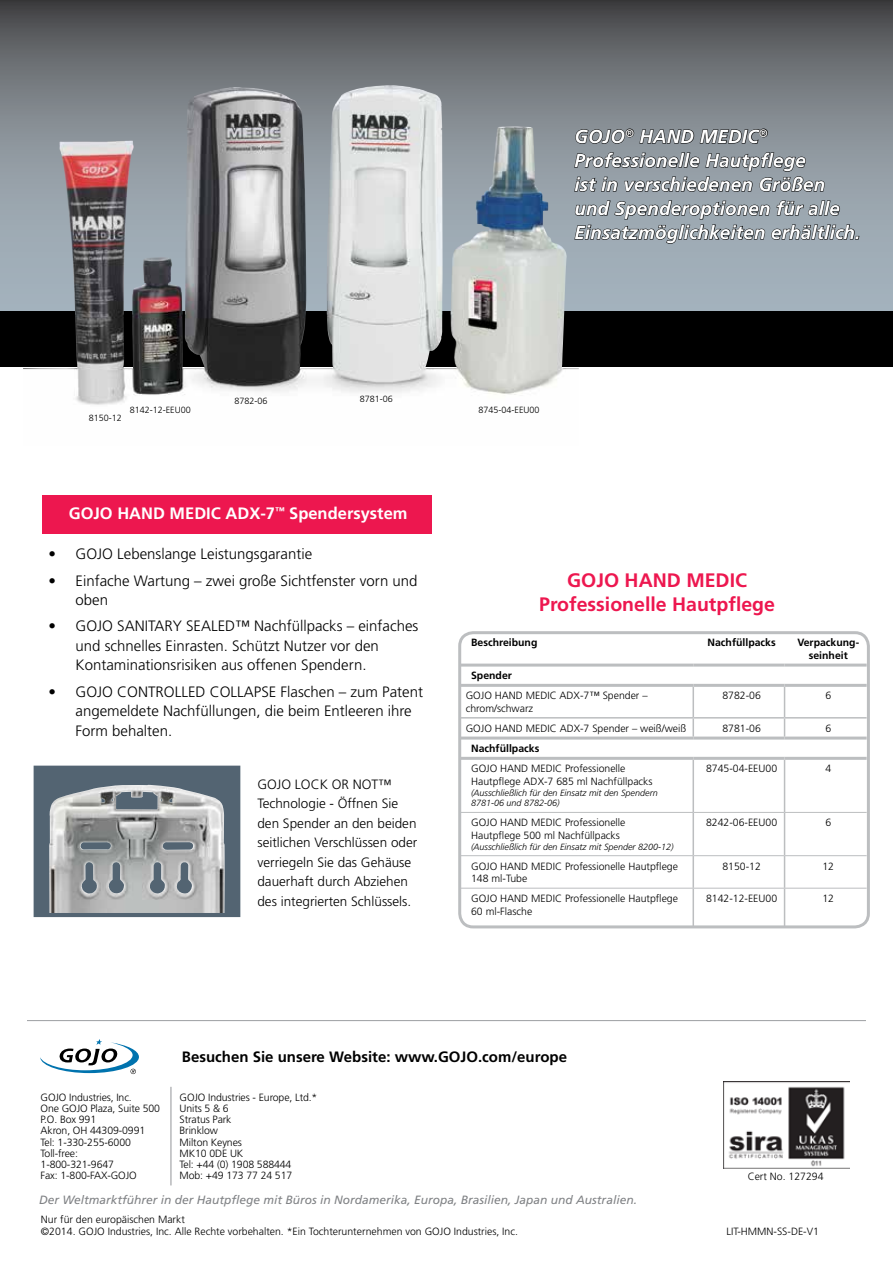
<style>
.page{position:relative;width:893px;height:1263px;background:#fff}
.page>*{position:absolute;margin:0;border:0;box-sizing:border-box;transform-origin:0 0}
.t1{font:700 19.5px/23.4px "Frutiger LT Std";color:#ed174f;text-align:center}
.t2{font:italic 700 18.75px/24px "Frutiger LT Std";letter-spacing:.01em;color:#fff}
.t3{font:700 16.5px "Frutiger LT Std";color:#fff}
.t4{font:300 15px/19.5px "Frutiger LT Std";color:#000}
.t5{font:700 15px "Frutiger LT Std";color:#000}
.t6{font:300 13.5px/19.5px "Frutiger LT Std";color:#000}
.t7{font:italic 12px "Frutiger LT Std";color:#808285}
.t8{font:300 10.5px/11.2px "Frutiger LT Std";color:#000}
.t9{font:700 10.5px/12.6px "Frutiger LT Std";color:#000;text-align:center}
.t10{font:italic 300 9px/10.8px "Frutiger LT Std";color:#000}
.t11{font:300 9px "Frutiger LT Std";color:#000}
</style>
<div class="page">
<svg style="left:0;top:0;width:893px;height:312px;background:#71777c"></svg>
<div style="left:0;top:312px;width:893px;height:55px;background:#000"></div>
<img style="left:23px;top:85px;width:556px;height:320px">
<svg style="left:574px;top:123px;width:266px;height:96px;background:#787f86"></svg>
<svg style="left:574px;top:225px;width:191px;height:19px;background:#717a80"></svg>
<svg style="left:771px;top:225px;width:88px;height:15px"></svg>
<div style="left:42px;top:495px;width:389px;height:38px;background:#ed174f"></div>
<hr style="left:692px;top:687px;width:2px;height:30px;background:#bcbec0">
<hr style="left:784px;top:687px;width:1px;height:30px;background:#bcbec0">
<svg style="left:692px;top:718px;width:2px;height:18px"></svg>
<svg style="left:784px;top:718px;width:1px;height:18px"></svg>
<hr style="left:692px;top:760px;width:2px;height:52px;background:#bcbec0">
<hr style="left:784px;top:760px;width:1px;height:52px;background:#bcbec0">
<hr style="left:692px;top:813px;width:2px;height:42px;background:#bcbec0">
<hr style="left:784px;top:813px;width:1px;height:42px;background:#bcbec0">
<hr style="left:692px;top:856px;width:2px;height:32px;background:#bcbec0">
<hr style="left:784px;top:856px;width:1px;height:32px;background:#bcbec0">
<hr style="left:460px;top:888px;width:1px;height:39px;background:#bcbec0">
<hr style="left:692px;top:888px;width:2px;height:39px;background:#bcbec0">
<hr style="left:784px;top:888px;width:1px;height:39px;background:#bcbec0">
<hr style="left:460px;top:812px;width:233px;height:1px;background:#bcbec0">
<hr style="left:693px;top:812px;width:91px;height:1px;background:#bcbec0">
<hr style="left:784px;top:812px;width:83px;height:1px;background:#bcbec0">
<hr style="left:460px;top:855px;width:233px;height:1px;background:#bcbec0">
<hr style="left:693px;top:855px;width:91px;height:1px;background:#bcbec0">
<hr style="left:784px;top:855px;width:83px;height:1px;background:#bcbec0">
<hr style="left:460px;top:888px;width:233px;height:1px;background:#bcbec0">
<hr style="left:693px;top:888px;width:91px;height:1px;background:#bcbec0">
<hr style="left:784px;top:888px;width:83px;height:1px;background:#bcbec0">
<hr style="left:460px;top:664px;width:233px;height:3px;background:#bcbec0">
<hr style="left:693px;top:664px;width:91px;height:3px;background:#bcbec0">
<hr style="left:784px;top:664px;width:83px;height:3px;background:#bcbec0">
<hr style="left:460px;top:684px;width:233px;height:3px;background:#bcbec0">
<hr style="left:693px;top:684px;width:91px;height:3px;background:#bcbec0">
<hr style="left:784px;top:684px;width:83px;height:3px;background:#bcbec0">
<hr style="left:460px;top:757px;width:233px;height:3px;background:#bcbec0">
<hr style="left:693px;top:757px;width:91px;height:3px;background:#bcbec0">
<hr style="left:784px;top:757px;width:83px;height:3px;background:#bcbec0">
<hr style="left:460px;top:736px;width:233px;height:3px;background:#bcbec0">
<hr style="left:693px;top:736px;width:91px;height:3px;background:#bcbec0">
<hr style="left:784px;top:736px;width:83px;height:3px;background:#bcbec0">
<hr style="left:460px;top:717px;width:233px;height:1px;background:#bcbec0">
<hr style="left:693px;top:717px;width:91px;height:1px;background:#bcbec0">
<hr style="left:784px;top:717px;width:83px;height:1px;background:#bcbec0">
<div style="left:458px;top:631px;width:412px;height:297px;border:3px solid #bcbec0;border-radius:14px"></div>
<div style="left:36px;top:768px;width:202px;height:147px;background:#536472"></div>
<img style="left:49px;top:785px;width:176px;height:127px">
<div style="left:34px;top:766px;width:206px;height:151px;border:4px solid #536472"></div>
<hr style="left:27px;top:1020px;width:839px;height:1px;background:#9d9fa2">
<svg style="left:40px;top:1039px;width:99px;height:35px"></svg>
<hr style="left:171px;top:1087px;width:1px;height:98px;background:#939598">
<img style="left:724px;top:1082px;width:125px;height:87px">
<h2 class="t2" style="left:574px;top:125px;width:288px">GOJO<sup>®</sup> HAND MEDIC<sup>®<br></sup>Professionelle Hautpflege<br>ist in verschiedenen Größen und Spenderoptionen für alle<br>Einsatzmöglichkeiten erhältlich.</h2>
<p class="t11" style="left:89px;top:413px;width:35px">8150-12</p>
<p class="t11" style="left:130px;top:404px;width:63px">8142-12-EEU00</p>
<p class="t11" style="left:234px;top:396px;width:35px">8782-06</p>
<p class="t11" style="left:360px;top:394px;width:35px">8781-06</p>
<h3 class="t3" style="left:69px;top:504px;width:340px">GOJO HAND MEDIC ADX-7<sup>™</sup> Spendersystem</h3>
<h3 class="t4" style="left:49px;top:545px;width:265px">• GOJO Lebenslange Leistungsgarantie</h3>
<h3 class="t4" style="left:76px;top:571px;width:343px;text-indent:-27px">• Einfache Wartung – zwei große Sichtfenster vorn und oben</h3>
<h3 class="t4" style="left:76px;top:617px;width:344px;text-indent:-27px">• GOJO SANITARY SEALED™ Nachfüllpacks – einfaches und schnelles Einrasten. Schützt Nutzer vor den<br>Kontaminationsrisiken aus offenen Spendern.</h3>
<h3 class="t4" style="left:76px;top:682px;width:349px;text-indent:-27px">• GOJO CONTROLLED COLLAPSE Flaschen – zum Patent angemeldete Nachfüllungen, die beim Entleeren ihre<br>Form behalten.</h3>
<p class="t6" style="left:257px;top:774px;width:161px">GOJO LOCK OR NOT™<br>Technologie - Öffnen Sie den Spender an den beiden seitlichen Verschlüssen oder verriegeln Sie das Gehäuse dauerhaft durch Abziehen des integrierten Schlüssels.</p>
<p class="t11" style="left:479px;top:405px;width:63px">8745-04-EEU00</p>
<h1 class="t1" style="left:539px;top:569px;width:237px">GOJO HAND MEDIC<br>Professionelle Hautpflege</h1>
<p class="t9" style="left:471px;top:637px;width:68px">Beschreibung</p>
<p class="t9" style="left:707px;top:637px;width:70px">Nachfüllpacks</p>
<p class="t9" style="left:797px;top:637px;width:63px">Verpackung&shy;seinheit</p>
<p class="t9" style="left:471px;top:669px;width:42px">Spender</p>
<p class="t8" style="left:466px;top:689px;width:183px;line-height:12.6px">GOJO HAND MEDIC ADX-7™ Spender – chrom/schwarz</p>
<p class="t8" style="left:722px;top:690px;width:40px">8782-06</p>
<p class="t8" style="left:825px;top:690px;width:7px">6</p>
<p class="t8" style="left:466px;top:723px;width:222px">GOJO HAND MEDIC ADX-7 Spender – weiß/weiß</p>
<p class="t8" style="left:722px;top:723px;width:40px">8781-06</p>
<p class="t8" style="left:825px;top:723px;width:7px">6</p>
<p class="t9" style="left:471px;top:742px;width:70px">Nachfüllpacks</p>
<p class="t8" style="left:471px;top:762px;width:183px;line-height:12.6px">GOJO HAND MEDIC Professionelle<br>Hautpflege ADX-7 685 ml Nachfüllpacks</p>
<p class="t10" style="left:471px;top:787px;width:188px">(Ausschließlich für den Einsatz mit den Spendern<br>8781-06 und 8782-06)</p>
<p class="t8" style="left:706px;top:763px;width:73px">8745-04-EEU00</p>
<p class="t8" style="left:825px;top:763px;width:7px">4</p>
<p class="t8" style="left:471px;top:816px;width:156px;line-height:12.6px">GOJO HAND MEDIC Professionelle<br>Hautpflege 500 ml Nachfüllpacks</p>
<p class="t10" style="left:471px;top:841px;width:204px">(Ausschließlich für den Einsatz mit Spender 8200-12)</p>
<p class="t8" style="left:706px;top:817px;width:73px">8242-06-EEU00</p>
<p class="t8" style="left:825px;top:817px;width:7px">6</p>
<p class="t8" style="left:471px;top:860px;width:208px;line-height:12.6px">GOJO HAND MEDIC Professionelle Hautpflege<br>148 ml-Tube</p>
<p class="t8" style="left:722px;top:860px;width:40px">8150-12</p>
<p class="t8" style="left:822px;top:860px;width:13px">12</p>
<p class="t8" style="left:471px;top:892px;width:208px;line-height:12.6px">GOJO HAND MEDIC Professionelle Hautpflege<br>60 ml-Flasche</p>
<p class="t8" style="left:706px;top:893px;width:73px">8142-12-EEU00</p>
<p class="t8" style="left:822px;top:893px;width:13px">12</p>
<h3 class="t5" style="left:182px;top:1048px;width:387px">Besuchen Sie unsere Website: www.GOJO.com/europe</h3>
<p class="t8" style="left:41px;top:1091px;width:121px">GOJO Industries, Inc.<br>One GOJO Plaza, Suite 500<br>P.O. Box 991<br>Akron, OH 44309-0991<br>Tel: 1-330-255-6000<br>Toll-free:<br>1-800-321-9647<br>Fax: 1-800-FAX-GOJO</p>
<p class="t8" style="left:180px;top:1091px;width:139px">GOJO Industries - Europe, Ltd.*<br>Units 5 &amp; 6<br>Stratus Park<br>Brinklow<br>Milton Keynes<br>MK10 0DE UK<br>Tel: +44 (0) 1908 588444<br>Mob: +49 173 77 24 517</p>
<p class="t7" style="left:39px;top:1192px;width:599px">Der Weltmarktführer in der Hautpflege mit Büros in Nordamerika, Europa, Brasilien, Japan und Australien.</p>
<p class="t8" style="left:41px;top:1213px;width:479px;line-height:12px">Nur für den europäischen Markt<br>©2014. GOJO Industries, Inc. Alle Rechte vorbehalten. *Ein Tochterunternehmen von GOJO Industries, Inc.</p>
<p class="t8" style="left:748px;top:1170px;width:77px">Cert No. 127294</p>
<p class="t8" style="left:726px;top:1225px;width:94px">LIT-HMMN-SS-DE-V1</p>
</div>
